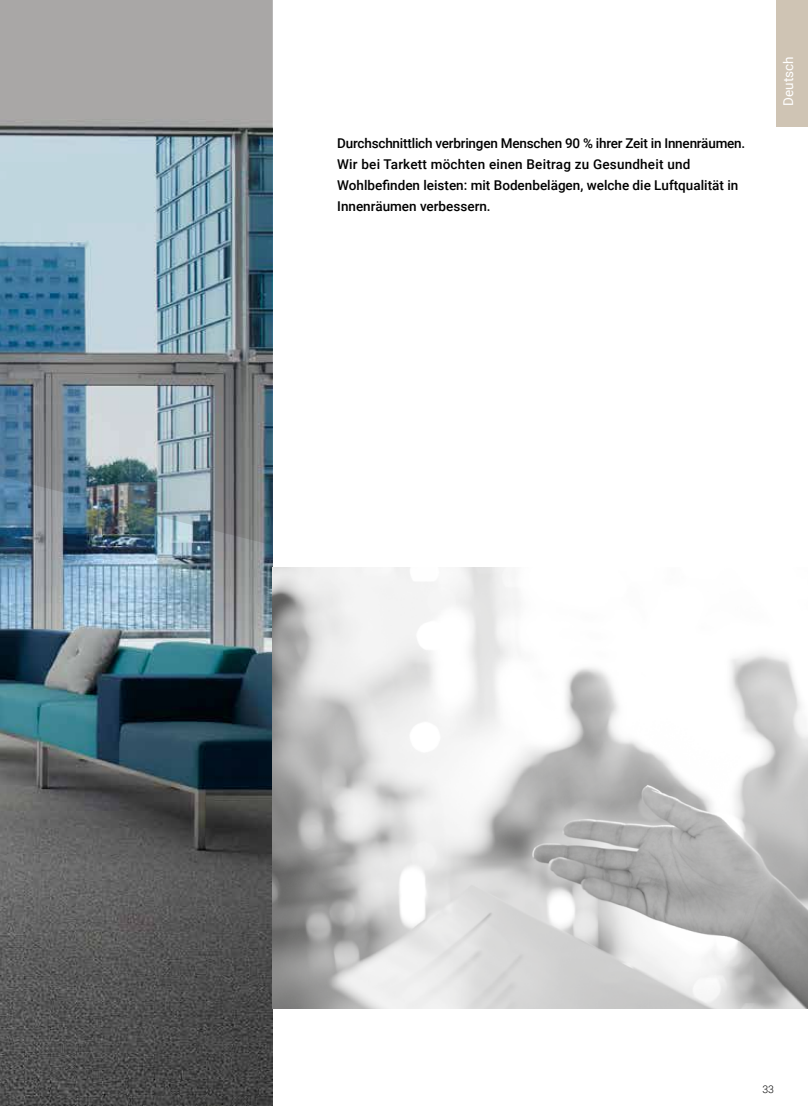
<style>
.page{position:relative;width:808px;height:1106px;background:#fff}
.page>*{position:absolute;margin:0;border:0;box-sizing:border-box;transform-origin:0 0}
.t1{font:500 13.5px/21px "Roboto";color:#000}
.t2{font:13.5px "Roboto";color:#fff}
.t3{font:300 10.5px "Roboto";color:#000}
</style>
<div class="page">
<img style="left:0;top:545px;width:272px;height:561px">
<img style="left:272px;top:567px;width:536px;height:441px">
<img style="left:0;top:0;width:272px;height:545px">
<div style="left:777px;top:0;width:31px;height:126px;background:#cfc4b4"></div>
<p class="t1" style="left:337px;top:132px;width:410px">Durchschnittlich verbringen Menschen 90 % ihrer Zeit in Innenräumen.<br>Wir bei Tarkett möchten einen Beitrag zu Gesundheit und Wohlbefinden leisten: mit Bodenbelägen, welche die Luftqualität in Innenräumen verbessern.</p>
<p class="t2" style="left:779px;top:105px;width:51px;rotate:-90deg">Deutsch</p>
<p class="t3" style="left:762px;top:1081px;width:13px">33</p>
</div>
